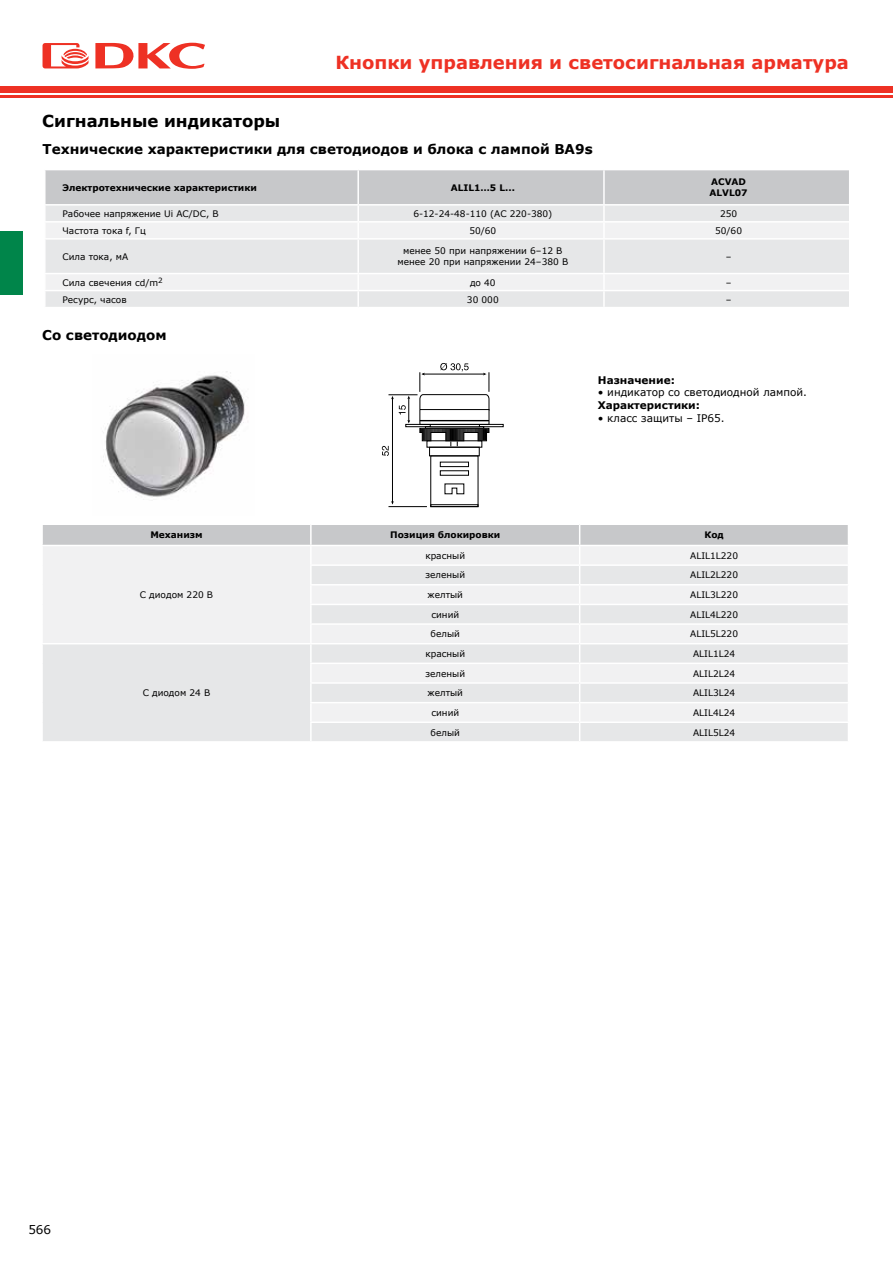
<style>
.page{position:relative;width:893px;height:1263px;background:#fff}
.page>*{position:absolute;margin:0;border:0;box-sizing:border-box;transform-origin:0 0}
.t1{font:700 18px "Verdana";color:#ee3124}
.t2{font:700 16.5px "Verdana";color:#000}
.t3{font:700 13.5px "Verdana";color:#000}
.t4{font:12px "Verdana";color:#000}
.t5{font:10.5px "Verdana";color:#000}
.t6{font:700 10.5px "Verdana";color:#000}
.t7{font:9px/10.8px "Verdana";color:#000;text-align:center}
.t8{font:700 9px/10.8px "Verdana";color:#000}
</style>
<div class="page">
<div style="left:0;top:86px;width:893px;height:6px;background:#ee3124"></div>
<hr style="left:0;top:95px;width:893px;height:3px;background:#ee3124">
<svg style="left:43px;top:43px;width:46px;height:25px"></svg>
<svg style="left:95px;top:43px;width:110px;height:26px"></svg>
<div style="left:0;top:231px;width:22px;height:64px;background:#00854a"></div>
<svg style="left:42px;top:525px;width:806px;height:216px"></svg>
<img style="left:103px;top:371px;width:142px;height:129px">
<div style="left:405px;top:424px;width:99px;height:3px;border:1px solid #000"></div>
<div style="left:425px;top:426px;width:59px;height:3px;border:1px solid #000"></div>
<div style="left:430px;top:424px;width:50px;height:3px;border:1px solid #000"></div>
<div style="left:429px;top:447px;width:51px;height:9px;border:1px solid #000"></div>
<div style="left:430px;top:455px;width:48px;height:52px;border:1px solid #000"></div>
<div style="left:430px;top:504px;width:48px;height:3px;border:1px solid #000"></div>
<div style="left:440px;top:462px;width:29px;height:5px;border:1px solid #000"></div>
<div style="left:440px;top:470px;width:29px;height:6px;border:1px solid #000"></div>
<svg style="left:444px;top:483px;width:20px;height:11px"></svg>
<hr style="left:388px;top:506px;width:39px;height:1px;background:#000">
<hr style="left:388px;top:394px;width:30px;height:1px;background:#000">
<hr style="left:392px;top:398px;width:1px;height:105px;background:#000">
<svg style="left:382px;top:446px;width:7px;height:10px"></svg>
<svg style="left:391px;top:396px;width:19px;height:27px"></svg>
<svg style="left:419px;top:428px;width:71px;height:18px"></svg>
<svg style="left:419px;top:363px;width:71px;height:48px"></svg>
<div style="left:419px;top:409px;width:70px;height:16px;border:1px solid #000"></div>
<hr style="left:420px;top:420px;width:69px;height:1px;background:#000">
<div style="left:46px;top:291px;width:801px;height:16px;background:#e6e7e8"></div>
<svg style="left:46px;top:240px;width:801px;height:50px;fill:#e6e7e8"></svg>
<svg style="left:46px;top:170px;width:801px;height:68px"></svg>
<hr style="left:357px;top:240px;width:2px;height:33px;background:#fff">
<hr style="left:603px;top:240px;width:2px;height:33px;background:#fff">
<hr style="left:44px;top:273px;width:314px;height:1px;background:#fff">
<hr style="left:358px;top:273px;width:246px;height:1px;background:#fff">
<hr style="left:604px;top:273px;width:246px;height:1px;background:#fff">
<svg style="left:357px;top:274px;width:2px;height:33px"></svg>
<svg style="left:603px;top:274px;width:2px;height:33px"></svg>
<h2 class="t2" style="left:42px;top:109px;width:240px">Сигнальные индикаторы</h2>
<h1 class="t1" style="left:335px;top:50px;width:515px">Кнопки управления и светосигнальная арматура</h1>
<h3 class="t3" style="left:43px;top:140px;width:552px">Технические характеристики для светодиодов и блока с лампой ВА9s</h3>
<p class="t8" style="left:63px;top:182px;width:196px">Электротехнические характеристики</p>
<p class="t8" style="left:451px;top:182px;width:66px">ALIL1…5 L...</p>
<p class="t8" style="left:709px;top:176px;width:40px">ACVAD<br>ALVL07</p>
<p class="t7" style="left:63px;top:208px;width:158px">Рабочее напряжение Ui AC/DC, В</p>
<p class="t7" style="left:413px;top:208px;width:140px">6-12-24-48-110 (AC 220-380)</p>
<p class="t7" style="left:720px;top:208px;width:19px">250</p>
<p class="t7" style="left:63px;top:225px;width:85px">Частота тока f, Гц</p>
<p class="t7" style="left:469px;top:225px;width:28px">50/60</p>
<p class="t7" style="left:715px;top:225px;width:28px">50/60</p>
<p class="t7" style="left:63px;top:251px;width:67px">Сила тока, мА</p>
<p class="t7" style="left:397px;top:245px;width:172px">менее 50 при напряжении 6–12 В менее 20 при напряжении 24–380 В</p>
<p class="t7" style="left:726px;top:251px;width:7px">–</p>
<p class="t7" style="left:63px;top:277px;width:102px">Сила свечения cd/m<sup>2</sup></p>
<p class="t7" style="left:470px;top:277px;width:27px">до 40</p>
<p class="t7" style="left:726px;top:277px;width:7px">–</p>
<p class="t7" style="left:63px;top:294px;width:66px">Ресурс, часов</p>
<p class="t7" style="left:467px;top:294px;width:33px">30 000</p>
<p class="t7" style="left:726px;top:294px;width:7px">–</p>
<h3 class="t3" style="left:42px;top:325px;width:126px">Со светодиодом</h3>
<p class="t6" style="left:598px;top:372px;width:79px">Назначение:</p>
<p class="t5" style="left:598px;top:385px;width:211px">• индикатор со светодиодной лампой.</p>
<p class="t6" style="left:598px;top:398px;width:104px">Характеристики:</p>
<p class="t5" style="left:598px;top:411px;width:128px">• класс защиты – IP65.</p>
<p class="t8" style="left:150px;top:529px;width:54px">Механизм</p>
<p class="t8" style="left:390px;top:529px;width:112px">Позиция блокировки</p>
<p class="t8" style="left:704px;top:529px;width:21px">Код</p>
<p class="t7" style="left:140px;top:589px;width:75px">С диодом 220 В</p>
<p class="t7" style="left:143px;top:687px;width:69px">С диодом 24 В</p>
<h3 class="t4" style="left:28px;top:1221px;width:24px">566</h3>
<p class="t7" style="left:425px;top:550px;width:41px">красный</p>
<p class="t7" style="left:690px;top:550px;width:49px">ALIL1L220</p>
<p class="t7" style="left:425px;top:570px;width:41px">зеленый</p>
<p class="t7" style="left:690px;top:570px;width:49px">ALIL2L220</p>
<p class="t7" style="left:428px;top:589px;width:37px">желтый</p>
<p class="t7" style="left:690px;top:589px;width:49px">ALIL3L220</p>
<p class="t7" style="left:431px;top:609px;width:29px">синий</p>
<p class="t7" style="left:690px;top:609px;width:49px">ALIL4L220</p>
<p class="t7" style="left:431px;top:628px;width:31px">белый</p>
<p class="t7" style="left:690px;top:628px;width:49px">ALIL5L220</p>
<p class="t7" style="left:425px;top:648px;width:41px">красный</p>
<p class="t7" style="left:693px;top:648px;width:44px">ALIL1L24</p>
<p class="t7" style="left:425px;top:668px;width:41px">зеленый</p>
<p class="t7" style="left:693px;top:668px;width:44px">ALIL2L24</p>
<p class="t7" style="left:428px;top:687px;width:37px">желтый</p>
<p class="t7" style="left:693px;top:687px;width:44px">ALIL3L24</p>
<p class="t7" style="left:431px;top:707px;width:29px">синий</p>
<p class="t7" style="left:693px;top:707px;width:44px">ALIL4L24</p>
<p class="t7" style="left:431px;top:727px;width:31px">белый</p>
<p class="t7" style="left:693px;top:727px;width:44px">ALIL5L24</p>
</div>
